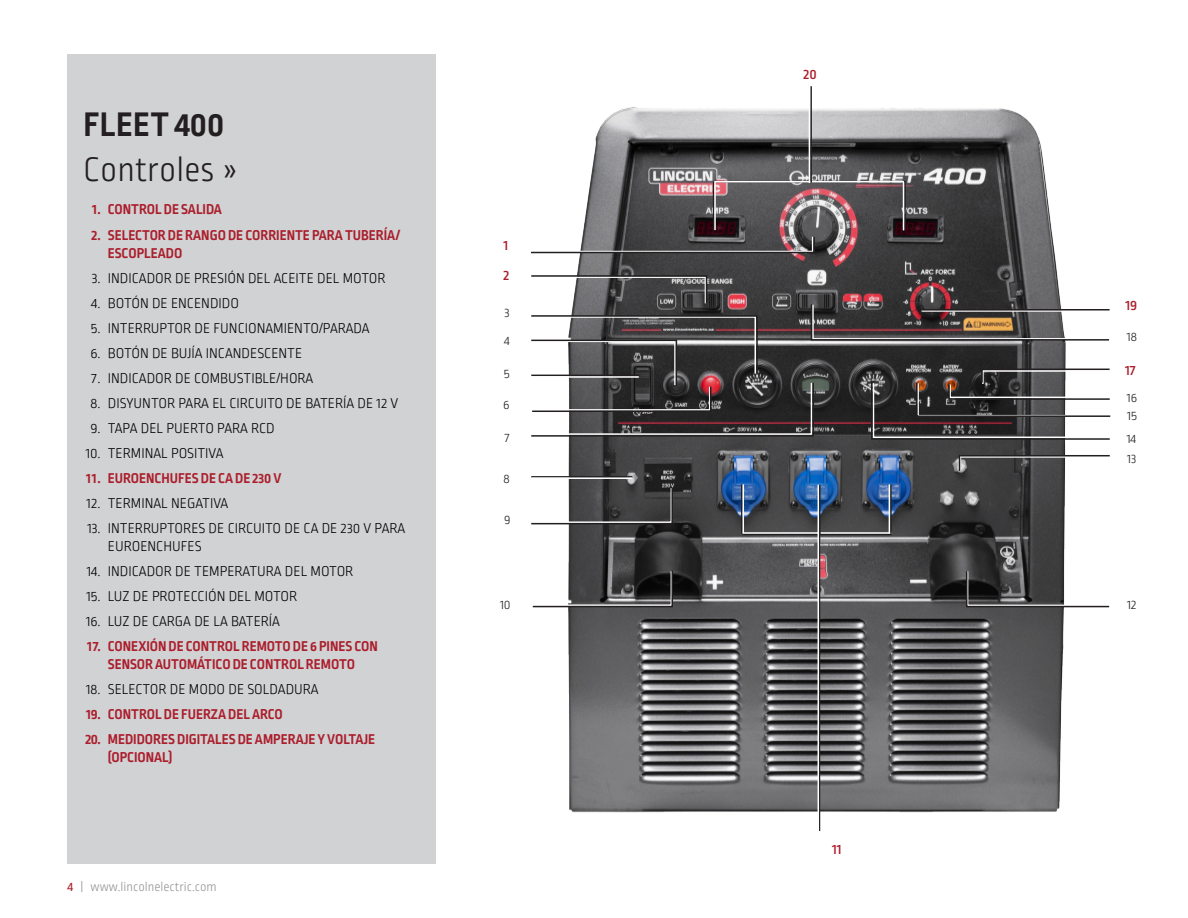
<style>
.page{position:relative;width:1188px;height:918px;background:#fff}
.page>*{position:absolute;margin:0;border:0;box-sizing:border-box;transform-origin:0 0}
.t1{font:300 36px/45px "Ropa Sans Pro";color:#231f20}
.t2{font:300 15px/18px "Ropa Sans Pro";color:#000}
.t3{font:700 15px/18px "Ropa Sans Pro";color:#ab1e2c}
.t4{font:500 15px "Ropa Sans Pro";color:#ab1e2c}
.t5{font:300 13.5px "Ropa Sans Pro";color:#939598}
.t6{font:300 13.5px "Ropa Sans Pro";color:#231f20}
.s1{font-weight:700}
.s2{font-weight:400;color:#ab1e2c}
</style>
<div class="page">
<div style="left:68px;top:54px;width:368px;height:810px;background:#d1d2d4"></div>
<img style="left:568px;top:107px;width:498px;height:724px">
<svg style="left:532px;top:569px;width:142px;height:39px"></svg>
<svg style="left:965px;top:570px;width:145px;height:38px"></svg>
<svg style="left:531px;top:487px;width:143px;height:38px"></svg>
<svg style="left:531px;top:235px;width:285px;height:19px"></svg>
<svg style="left:531px;top:274px;width:580px;height:167px"></svg>
<hr style="left:922px;top:310px;width:187px;height:2px;background:#fff">
<hr style="left:922px;top:309px;width:188px;height:1px;background:#231f20">
<hr style="left:531px;top:375px;width:108px;height:1px;background:#231f20">
<hr style="left:531px;top:376px;width:108px;height:2px;background:#fff">
<hr style="left:531px;top:476px;width:101px;height:2px;background:#231f20">
<hr style="left:531px;top:477px;width:101px;height:2px;background:#fff">
<hr style="left:714px;top:181px;width:191px;height:1px;background:#231f20">
<hr style="left:714px;top:181px;width:190px;height:1px;background:#fff">
<hr style="left:810px;top:86px;width:2px;height:97px;background:#231f20">
<hr style="left:809px;top:86px;width:1px;height:97px;background:#fff">
<hr style="left:713px;top:182px;width:1px;height:48px;background:#231f20">
<hr style="left:714px;top:182px;width:2px;height:48px;background:#fff">
<hr style="left:904px;top:182px;width:2px;height:48px;background:#231f20">
<hr style="left:903px;top:182px;width:1px;height:48px;background:#fff">
<hr style="left:743px;top:534px;width:149px;height:1px;background:#231f20">
<hr style="left:743px;top:532px;width:149px;height:2px;background:#fff">
<hr style="left:819px;top:532px;width:1px;height:299px;background:#231f20">
<hr style="left:818px;top:532px;width:1px;height:300px;background:#fff">
<hr style="left:741px;top:484px;width:2px;height:50px;background:#231f20">
<hr style="left:743px;top:484px;width:1px;height:49px;background:#fff">
<hr style="left:819px;top:485px;width:2px;height:49px;background:#231f20">
<hr style="left:818px;top:485px;width:1px;height:49px;background:#fff">
<hr style="left:890px;top:484px;width:2px;height:50px;background:#231f20">
<hr style="left:889px;top:484px;width:1px;height:50px;background:#fff">
<svg style="left:959px;top:455px;width:2px;height:16px"></svg>
<hr style="left:961px;top:456px;width:148px;height:2px;background:#fff">
<hr style="left:960px;top:455px;width:150px;height:1px;background:#231f20">
<p class="t1" style="left:83px;top:105px;width:156px"><span class="s1">FLEET 400<br></span>Controles »</p>
<p class="t3" style="left:92px;top:201px;width:131px">1. CONTROL DE SALIDA</p>
<p class="t3" style="left:108px;top:226px;width:294px;text-indent:-16px">2. SELECTOR DE RANGO DE CORRIENTE PARA TUBERÍA/<br>ESCOPLEADO</p>
<p class="t2" style="left:92px;top:270px;width:295px">3. INDICADOR DE PRESIÓN DEL ACEITE DEL MOTOR</p>
<p class="t2" style="left:91px;top:295px;width:149px">4. BOTÓN DE ENCENDIDO</p>
<p class="t2" style="left:91px;top:320px;width:280px">5. INTERRUPTOR DE FUNCIONAMIENTO/PARADA</p>
<p class="t2" style="left:91px;top:345px;width:213px">6. BOTÓN DE BUJÍA INCANDESCENTE</p>
<p class="t2" style="left:91px;top:370px;width:224px">7 . INDICADOR DE COMBUSTIBLE/HORA</p>
<p class="t2" style="left:91px;top:395px;width:309px">8. DISYUNTOR PARA EL CIRCUITO DE BATERÍA DE 12 V</p>
<p class="t2" style="left:91px;top:420px;width:186px">9. TAPA DEL PUERTO PARA RCD</p>
<p class="t2" style="left:86px;top:445px;width:139px">10. TERMINAL POSITIVA</p>
<p class="t3" style="left:86px;top:470px;width:197px">11. EUROENCHUFES DE CA DE 230 V</p>
<p class="t2" style="left:87px;top:495px;width:143px">12. TERMINAL NEGATIVA</p>
<p class="t2" style="left:108px;top:520px;width:299px;text-indent:-20px">13. INTERRUPTORES DE CIRCUITO DE CA DE 230 V PARA<br>EUROENCHUFES</p>
<p class="t2" style="left:87px;top:563px;width:268px">14. INDICADOR DE TEMPERATURA DEL MOTOR</p>
<p class="t2" style="left:87px;top:588px;width:212px">15. LUZ DE PROTECCIÓN DEL MOTOR</p>
<p class="t2" style="left:86px;top:613px;width:195px">16. LUZ DE CARGA DE LA BATERÍA</p>
<p class="t3" style="left:87px;top:638px;width:292px;text-align:center">17. CONEXIÓN DE CONTROL REMOTO DE 6 PINES CON<br>SENSOR AUTOMÁTICO DE CONTROL REMOTO</p>
<p class="t2" style="left:86px;top:681px;width:234px">18. SELECTOR DE MODO DE SOLDADURA</p>
<p class="t3" style="left:86px;top:706px;width:198px">19. CONTROL DE FUERZA DEL ARCO</p>
<p class="t3" style="left:108px;top:731px;width:269px;text-indent:-22px">20. MEDIDORES DIGITALES DE AMPERAJE Y VOLTAJE (OPCIONAL)</p>
<p class="t5" style="left:68px;top:880px;width:151px"><span class="s2">4</span> | www.lincolnelectric.com</p>
<p class="t4" style="left:503px;top:237px;width:6px">1</p>
<p class="t4" style="left:504px;top:267px;width:7px">2</p>
<p class="t6" style="left:504px;top:306px;width:7px">3</p>
<p class="t6" style="left:504px;top:334px;width:7px">4</p>
<p class="t6" style="left:504px;top:367px;width:7px">5</p>
<p class="t6" style="left:503px;top:398px;width:8px">6</p>
<p class="t6" style="left:505px;top:430px;width:7px">7</p>
<p class="t6" style="left:503px;top:472px;width:8px">8</p>
<p class="t6" style="left:504px;top:513px;width:8px">9</p>
<p class="t6" style="left:500px;top:598px;width:12px">10</p>
<p class="t4" style="left:804px;top:66px;width:15px">20</p>
<p class="t4" style="left:832px;top:841px;width:11px">11</p>
<p class="t4" style="left:1125px;top:297px;width:13px">19</p>
<p class="t6" style="left:1127px;top:330px;width:12px">18</p>
<p class="t4" style="left:1125px;top:362px;width:12px">17</p>
<p class="t6" style="left:1127px;top:390px;width:12px">16</p>
<p class="t6" style="left:1127px;top:409px;width:11px">15</p>
<p class="t6" style="left:1127px;top:432px;width:11px">14</p>
<p class="t6" style="left:1127px;top:452px;width:11px">13</p>
<p class="t6" style="left:1127px;top:598px;width:11px">12</p>
</div>
